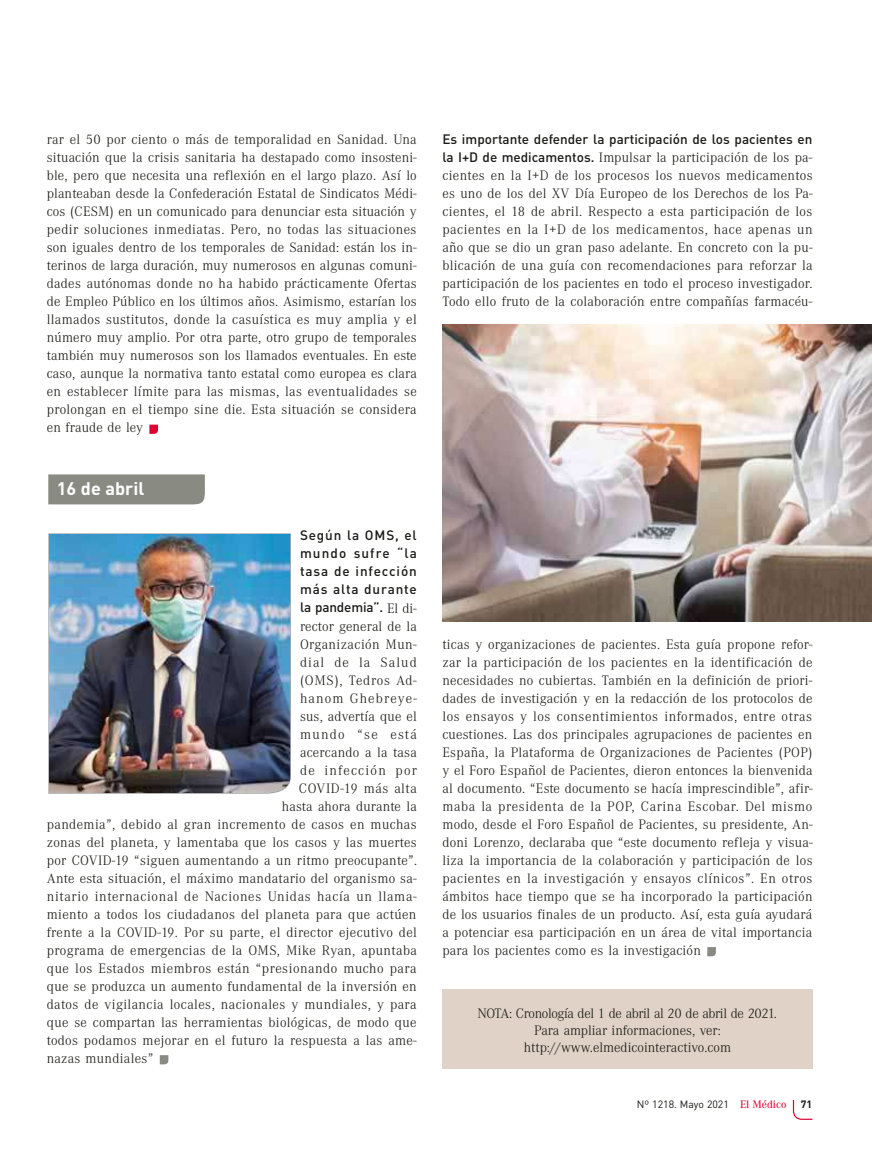
<style>
.page{position:relative;width:872px;height:1149px;background:#fff}
.page>*{position:absolute;margin:0;border:0;box-sizing:border-box;transform-origin:0 0}
.t1{font:700 18px "DIN";color:#fff}
.t2{font:300 14.25px/18px "Corporate A";letter-spacing:.02em;color:#1a1a17;text-align:justify}
.t3{font:300 14.25px/17.1px "Corporate A";color:#1a1a17;text-align:center}
.t4{font:300 14.25px "Corporate A";letter-spacing:.05em;color:#1a1a17}
.t5{font:300 14.25px "Corporate A";letter-spacing:.075em;color:#1a1a17}
.t6{font:300 14.25px "Corporate A";letter-spacing:.09em;color:#1a1a17}
.t7{font:500 13.5px/18px "DIN";color:#1a1a17;text-align:justify}
.t8{font:10.5px "DIN";color:#1a1a17}
.t9{font:700 10.5px "DIN";color:#1a1a17}
.s1{font-family:"Corporate A";font-weight:300;font-size:14.25px}
.s2{font-family:"DIN";font-weight:500;font-size:13.5px}
.s3{font-family:"Corporate A";font-weight:500;font-size:11.25px;color:#de0033}
</style>
<div class="page">
<svg style="left:792px;top:1099px;width:21px;height:21px"></svg>
<svg style="left:160px;top:1055px;width:8px;height:8px"></svg>
<div style="left:48px;top:474px;width:157px;height:30px;background:#898b83"></div>
<svg style="left:149px;top:424px;width:9px;height:10px"></svg>
<svg style="left:707px;top:947px;width:9px;height:9px"></svg>
<div style="left:442px;top:989px;width:370px;height:79px;background:#e0d2c6"></div>
<img style="left:48px;top:533px;width:243px;height:260px">
<img style="left:442px;top:324px;width:430px;height:297px">
<p class="t2" style="left:47px;top:131px;width:371px">rar el 50 por ciento o más de temporalidad en Sanidad. Una situación que la crisis sanitaria ha destapado como insosteni&shy;ble, pero que necesita una reflexión en el largo plazo. Así lo planteaban desde la Confederación Estatal de Sindicatos Médi&shy;cos (CESM) en un comunicado para denunciar esta situación y pedir soluciones inmediatas. Pero, no todas las situaciones son iguales dentro de los temporales de Sanidad: están los in&shy;terinos de larga duración, muy numerosos en algunas comuni&shy;dades autónomas donde no ha habido prácticamente Ofertas de Empleo Público en los últimos años. Asimismo, estarían los llamados sustitutos, donde la casuística es muy amplia y el número muy amplio. Por otra parte, otro grupo de temporales también muy numerosos son los llamados eventuales. En este caso, aunque la normativa tanto estatal como europea es clara en establecer límite para las mismas, las eventualidades se prolongan en el tiempo sine die. Esta situación se considera en fraude de ley</p>
<p class="t1" style="left:57px;top:476px;width:89px">16 de abril</p>
<p class="t7" style="left:300px;top:526px;width:118px">Según la OMS, el mundo sufre “la tasa de infección más alta durante la pandemia”. <span class="s1">El di-</span></p>
<p class="t2" style="left:300px;top:617px;width:118px">rector general de la</p>
<p class="t2" style="left:300px;top:635px;width:118px">Organización Mun-</p>
<p class="t5" style="left:300px;top:654px;width:118px">dial de la Salud</p>
<p class="t2" style="left:300px;top:671px;width:118px">(OMS), Tedros Ad-</p>
<p class="t5" style="left:300px;top:690px;width:118px">hanom Ghebreye-</p>
<p class="t2" style="left:300px;top:707px;width:118px">sus, advertía que el</p>
<p class="t6" style="left:300px;top:726px;width:118px">mundo “se está</p>
<p class="t2" style="left:300px;top:743px;width:118px">acercando a la tasa</p>
<p class="t6" style="left:300px;top:761px;width:118px">de infección por</p>
<p class="t2" style="left:299px;top:779px;width:119px">COVID-19 más alta</p>
<p class="t2" style="left:282px;top:797px;width:136px">hasta ahora durante la</p>
<p class="t2" style="left:47px;top:815px;width:371px">pandemia”, debido al gran incremento de casos en muchas</p>
<p class="t2" style="left:47px;top:833px;width:371px">zonas del planeta, y lamentaba que los casos y las muertes</p>
<p class="t2" style="left:47px;top:851px;width:372px">por COVID-19 “siguen aumentando a un ritmo preocupante”.</p>
<p class="t2" style="left:47px;top:869px;width:371px">Ante esta situación, el máximo mandatario del organismo sa-</p>
<p class="t4" style="left:47px;top:887px;width:371px">nitario internacional de Naciones Unidas hacía un llama-</p>
<p class="t2" style="left:47px;top:905px;width:371px">miento a todos los ciudadanos del planeta para que actúen</p>
<p class="t2" style="left:47px;top:923px;width:372px">frente a la COVID-19. Por su parte, el director ejecutivo del</p>
<p class="t2" style="left:47px;top:941px;width:372px">programa de emergencias de la OMS, Mike Ryan, apuntaba</p>
<p class="t2" style="left:47px;top:959px;width:371px">que los Estados miembros están “presionando mucho para</p>
<p class="t2" style="left:47px;top:977px;width:371px">que se produzca un aumento fundamental de la inversión en</p>
<p class="t2" style="left:47px;top:995px;width:371px">datos de vigilancia locales, nacionales y mundiales, y para</p>
<p class="t2" style="left:47px;top:1013px;width:371px">que se compartan las herramientas biológicas, de modo que</p>
<p class="t2" style="left:47px;top:1031px;width:372px">todos podamos mejorar en el futuro la respuesta a las ame-</p>
<p class="t2" style="left:47px;top:1049px;width:108px">nazas mundiales”</p>
<p class="t7" style="left:442px;top:130px;width:371px">Es importante defender la participación de los pacientes en</p>
<p class="t2" style="left:442px;top:149px;width:372px"><span class="s2">la I+D de medicamentos.</span> Impulsar la participación de los pa&shy;cientes en la I+D de los procesos los nuevos medicamentos es uno de los del XV Día Europeo de los Derechos de los Pa&shy;cientes, el 18 de abril. Respecto a esta participación de los pacientes en la I+D de los medicamentos, hace apenas un año que se dio un gran paso adelante. En concreto con la pu&shy;blicación de una guía con recomendaciones para reforzar la participación de los pacientes en todo el proceso investigador.<br>Todo ello fruto de la colaboración entre compañías farmacéu-</p>
<p class="t2" style="left:442px;top:635px;width:372px">ticas y organizaciones de pacientes. Esta guía propone refor&shy;zar la participación de los pacientes en la identificación de necesidades no cubiertas. También en la definición de priori&shy;dades de investigación y en la redacción de los protocolos de los ensayos y los consentimientos informados, entre otras cuestiones. Las dos principales agrupaciones de pacientes en España, la Plataforma de Organizaciones de Pacientes (POP) y el Foro Español de Pacientes, dieron entonces la bienvenida al documento. “Este documento se hacía imprescindible”, afir&shy;maba la presidenta de la POP, Carina Escobar. Del mismo modo, desde el Foro Español de Pacientes, su presidente, An&shy;doni Lorenzo, declaraba que “este documento refleja y visua&shy;liza la importancia de la colaboración y participación de los pacientes en la investigación y ensayos clínicos”. En otros ámbitos hace tiempo que se ha incorporado la participación de los usuarios finales de un producto. Así, esta guía ayudará a potenciar esa participación en un área de vital importancia para los pacientes como es la investigación</p>
<p class="t3" style="left:477px;top:1004px;width:301px">NOTA: Cronología del 1 de abril al 20 de abril de 2021.<br>Para ampliar informaciones, ver: http://www.elmedicointeractivo.com</p>
<p class="t8" style="left:637px;top:1097px;width:151px">Nº 1218. Mayo 2021 <span class="s3">El Médico</span></p>
<p class="t9" style="left:801px;top:1097px;width:13px">71</p>
</div>
